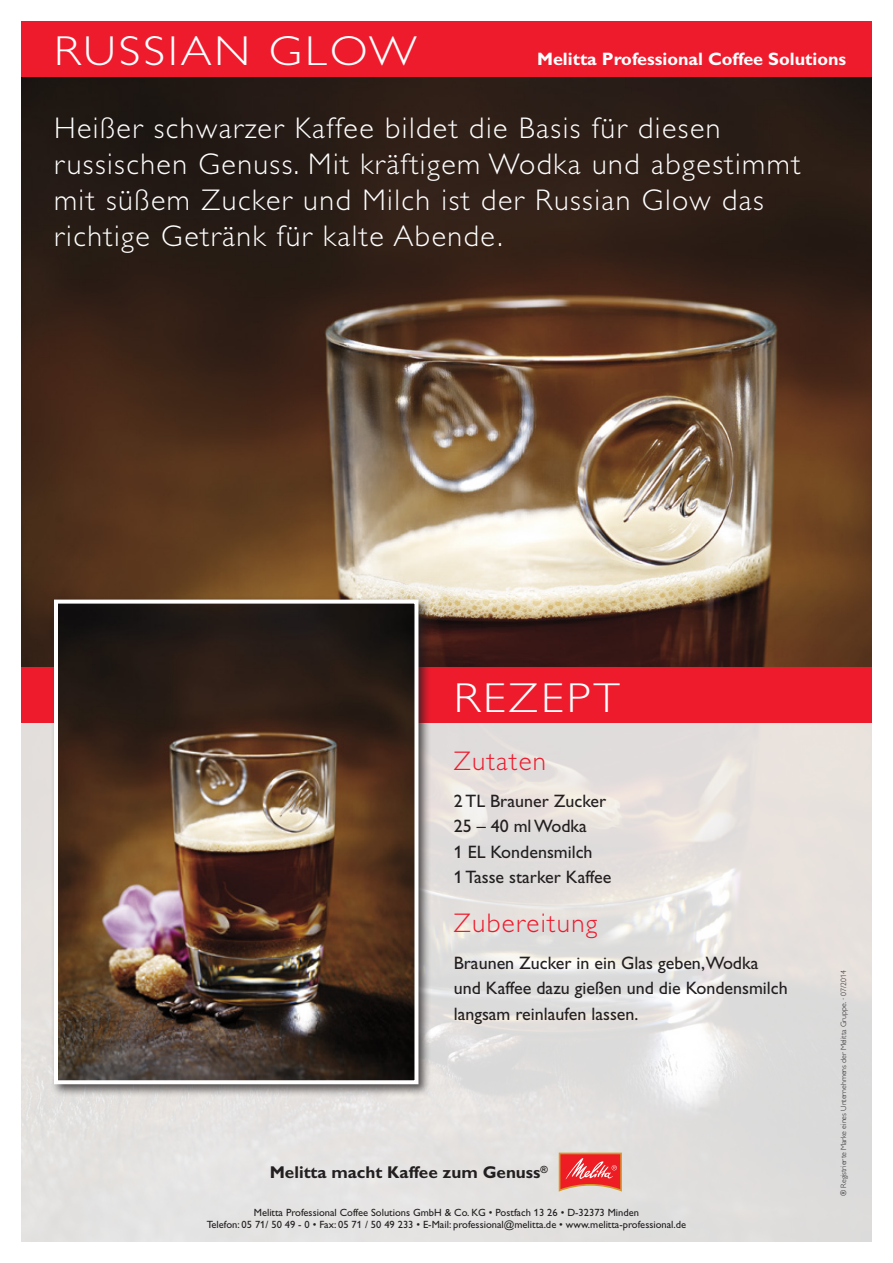
<style>
.page{position:relative;width:893px;height:1263px;background:#fff}
.page>*{position:absolute;margin:0;border:0;box-sizing:border-box;transform-origin:0 0}
.t1{font:300 42px "Gill Alt One";letter-spacing:.065em;color:#fff;scale:1.1 1}
.t2{font:300 30px/36px "Gill Alt One";letter-spacing:.05em;color:#fff}
.t3{font:300 27px "Gill Alt One";letter-spacing:.05em;color:#ee1b2d}
.t4{font:18px/25.5px "Gill Alt One";color:#231f20}
.t5{font:700 18px "Gill Alt One";color:#fff}
.t6{font:700 17.1px "Gill Alt One";color:#231f20}
.t7{font:10.5px/12.6px "Gill Alt One";color:#231f20;text-align:center}
.t8{font:300 7.8px "Gill Alt One";color:#231f20}
</style>
<div class="page">
<img style="left:21px;top:77px;width:851px;height:591px">
<div style="left:21px;top:668px;width:851px;height:55px;background:#ee1b2d"></div>
<div style="left:21px;top:21px;width:851px;height:56px;background:#ee1b2d"></div>
<div style="left:50px;top:596px;width:381px;height:501px;background:#231f20;opacity:.75"></div>
<img style="left:59px;top:605px;width:354px;height:474px">
<div style="left:54px;top:600px;width:364px;height:484px;border:4px solid #fff"></div>
<svg style="left:559px;top:1152px;width:63px;height:39px;background:#ea594e"></svg>
<h1 class="t1" style="left:54px;top:28px;width:331px">RUSSIAN GLOW</h1>
<h3 class="t5" style="left:537px;top:49px;width:311px">Melitta Professional Coffee Solutions</h3>
<h2 class="t2" style="left:54px;top:110px;width:748px">Heißer schwarzer Kaffee bildet die Basis für diesen russischen Genuss. Mit kräftigem Wodka und abgestimmt mit süßem Zucker und Milch ist der Russian Glow das richtige Getränk für kalte Abende.</h2>
<h1 class="t1" style="left:454px;top:674px;width:153px">REZEPT</h1>
<h3 class="t3" style="left:454px;top:745px;width:94px">Zutaten</h3>
<h3 class="t4" style="left:454px;top:788px;width:159px">2 TL Brauner Zucker<br>25 – 40 ml Wodka<br>1 EL Kondensmilch<br>1 Tasse starker Kaffee</h3>
<h3 class="t3" style="left:454px;top:908px;width:145px">Zubereitung</h3>
<h3 class="t4" style="left:454px;top:950px;width:335px">Braunen Zucker in ein Glas geben,Wodka und Kaffee dazu gießen und die Kondensmilch langsam reinlaufen lassen.</h3>
<h3 class="t6" style="left:270px;top:1162px;width:280px">Melitta macht Kaffee zum Genuss<sup>®</sup></h3>
<p class="t7" style="left:207px;top:1206px;width:481px">Melitta Professional Coffee Solutions GmbH &amp; Co. KG • Postfach 13 26 • D-32373 Minden<br>Telefon: 05 71/ 50 49 - 0 • Fax: 05 71 / 50 49 233 • E-Mail: professional@melitta.de • www.melitta-professional.de</p>
<p class="t8" style="left:839px;top:1196px;width:227px;rotate:-90deg">® Registrierte Marke eines Unternehmens der Melitta Gruppe. · 07/2014</p>
</div>
